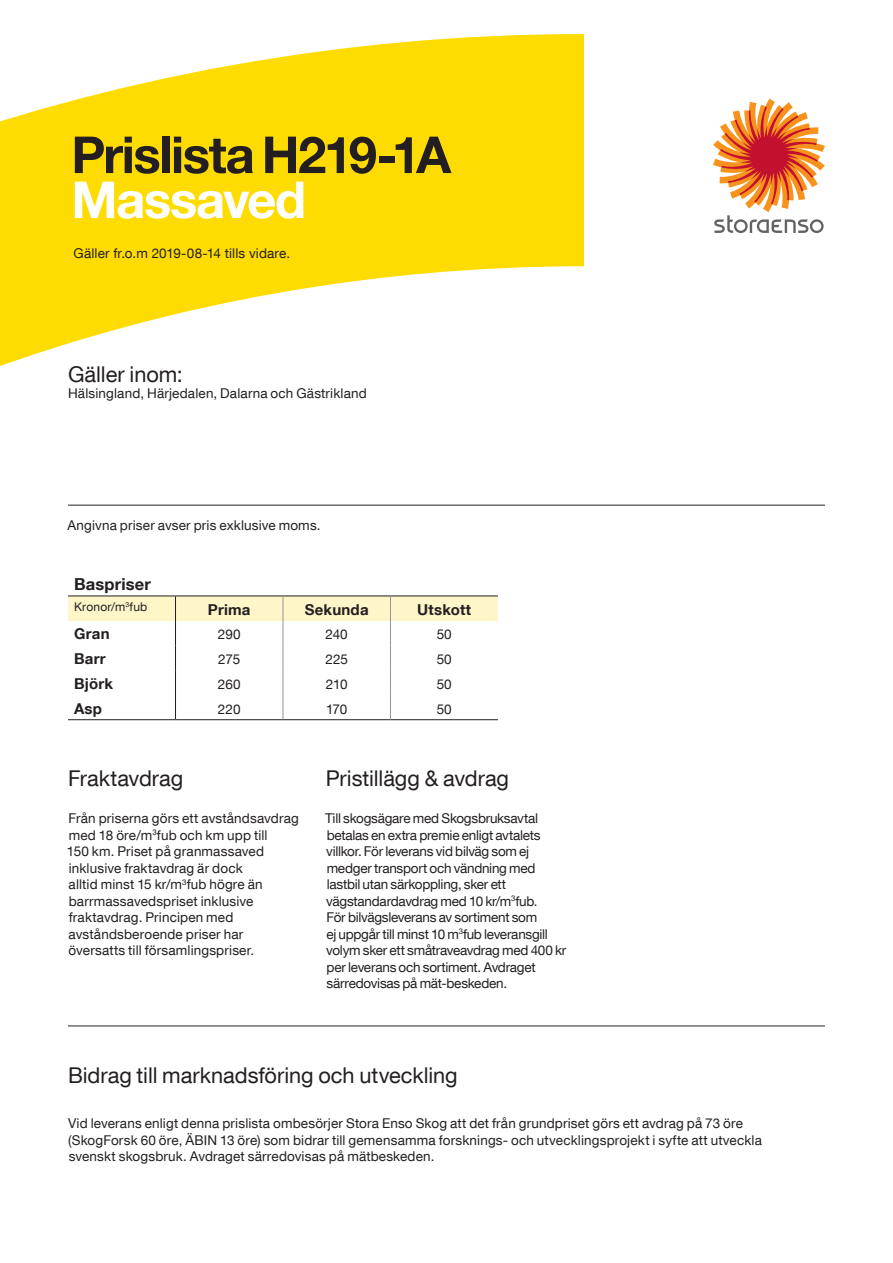
<style>
.page{position:relative;width:893px;height:1263px;background:#fff}
.page>*{position:absolute;margin:0;border:0;box-sizing:border-box;transform-origin:0 0}
.t1{font:700 51px "Helvetica Neue LT Com";letter-spacing:-.03em;color:#231f20}
.t2{font:700 51px "Helvetica Neue LT Com";letter-spacing:-.03em;color:#fff}
.t3{font:21.75px "Helvetica Neue LT Com";letter-spacing:-.005em;color:#231f20}
.t4{font:700 16.5px "Helvetica Neue LT Com";letter-spacing:.01em;color:#231f20}
.t5{font:700 15px "Helvetica Neue LT Com";letter-spacing:.015em;color:#231f20}
.t6{font:13.5px/16.5px "Helvetica Neue LT Com";letter-spacing:.01em;color:#231f20}
.t7{font:13.5px/16.5px "Helvetica Neue LT Com";letter-spacing:-.02em;color:#231f20}
.t8{font:12px "Helvetica Neue LT Com";letter-spacing:.015em;color:#231f20}
</style>
<div class="page">
<svg style="left:0;top:34px;width:584px;height:332px;fill:#ffdc01"></svg>
<svg style="left:713px;top:99px;width:112px;height:134px"></svg>
<hr style="left:68px;top:505px;width:757px;height:1px;background:#231f20">
<hr style="left:68px;top:719px;width:108px;height:1px;background:#231f20">
<hr style="left:176px;top:719px;width:107px;height:1px;background:#231f20">
<hr style="left:283px;top:719px;width:107px;height:1px;background:#231f20">
<hr style="left:390px;top:719px;width:108px;height:1px;background:#231f20">
<svg style="left:68px;top:596px;width:430px;height:123px"></svg>
<hr style="left:68px;top:1026px;width:757px;height:1px;background:#231f20">
<h1 class="t1" style="left:71px;top:123px;width:381px">Prislista H219-1A</h1>
<h1 class="t2" style="left:71px;top:168px;width:236px">Massaved</h1>
<p class="t6" style="left:74px;top:244px;width:218px">Gäller fr.o.m 2019-08-14 tills vidare.</p>
<h2 class="t3" style="left:68px;top:360px;width:116px">Gäller inom:</h2>
<p class="t6" style="left:68px;top:385px;width:300px">Hälsingland, Härjedalen, Dalarna och Gästrikland</p>
<p class="t6" style="left:68px;top:517px;width:255px">Angivna priser avser pris exklusive moms.</p>
<p class="t4" style="left:74px;top:574px;width:79px">Baspriser</p>
<p class="t8" style="left:74px;top:599px;width:75px">Kronor/m<sup>3</sup>fub</p>
<p class="t5" style="left:208px;top:600px;width:44px">Prima</p>
<p class="t5" style="left:305px;top:600px;width:65px">Sekunda</p>
<p class="t5" style="left:417px;top:600px;width:55px">Utskott</p>
<p class="t5" style="left:74px;top:625px;width:37px">Gran</p>
<p class="t6" style="left:218px;top:626px;width:24px">290</p>
<p class="t6" style="left:326px;top:626px;width:24px">240</p>
<p class="t6" style="left:437px;top:626px;width:17px">50</p>
<p class="t5" style="left:74px;top:649px;width:33px">Barr</p>
<p class="t6" style="left:218px;top:651px;width:23px">275</p>
<p class="t6" style="left:325px;top:651px;width:24px">225</p>
<p class="t6" style="left:437px;top:651px;width:17px">50</p>
<p class="t5" style="left:74px;top:674px;width:40px">Björk</p>
<p class="t6" style="left:218px;top:676px;width:24px">260</p>
<p class="t6" style="left:326px;top:676px;width:23px">210</p>
<p class="t6" style="left:437px;top:676px;width:17px">50</p>
<p class="t5" style="left:74px;top:699px;width:29px">Asp</p>
<p class="t6" style="left:218px;top:700px;width:24px">220</p>
<p class="t6" style="left:326px;top:700px;width:23px">170</p>
<p class="t6" style="left:437px;top:700px;width:17px">50</p>
<h2 class="t3" style="left:68px;top:765px;width:117px">Fraktavdrag</h2>
<p class="t6" style="left:67px;top:810px;width:233px">Från priserna görs ett avståndsavdrag med 18 öre/m<sup>3</sup>fub och km upp till<br>150 km. Priset på granmassaved inklusive fraktavdrag är dock<br>alltid minst 15 kr/m<sup>3</sup>fub högre än barrmassavedspriset inklusive fraktavdrag. Principen med avståndsberoende priser har översatts till församlingspriser.</p>
<h2 class="t3" style="left:326px;top:765px;width:185px">Pristillägg &amp; avdrag</h2>
<p class="t7" style="left:325px;top:810px;width:243px">Till skogsägare med Skogsbruksavtal betalas en extra premie enligt avtalets villkor. För leverans vid bilväg som ej medger transport och vändning med lastbil utan särkoppling, sker ett vägstandardavdrag med 10 kr/m<sup>3</sup>fub.<br>För bilvägsleverans av sortiment som<br>ej uppgår till minst 10 m<sup>3</sup>fub leveransgill volym sker ett småtraveavdrag med 400 kr per leverans och sortiment. Avdraget särredovisas på mät-beskeden.</p>
<h2 class="t3" style="left:68px;top:1062px;width:391px">Bidrag till marknadsföring och utveckling</h2>
<p class="t6" style="left:68px;top:1115px;width:695px">Vid leverans enligt denna prislista ombesörjer Stora Enso Skog att det från grundpriset görs ett avdrag på 73 öre (SkogForsk 60 öre, ÄBIN 13 öre) som bidrar till gemensamma forsknings- och utvecklingsprojekt i syfte att utveckla svenskt skogsbruk. Avdraget särredovisas på mätbeskeden.</p>
</div>
